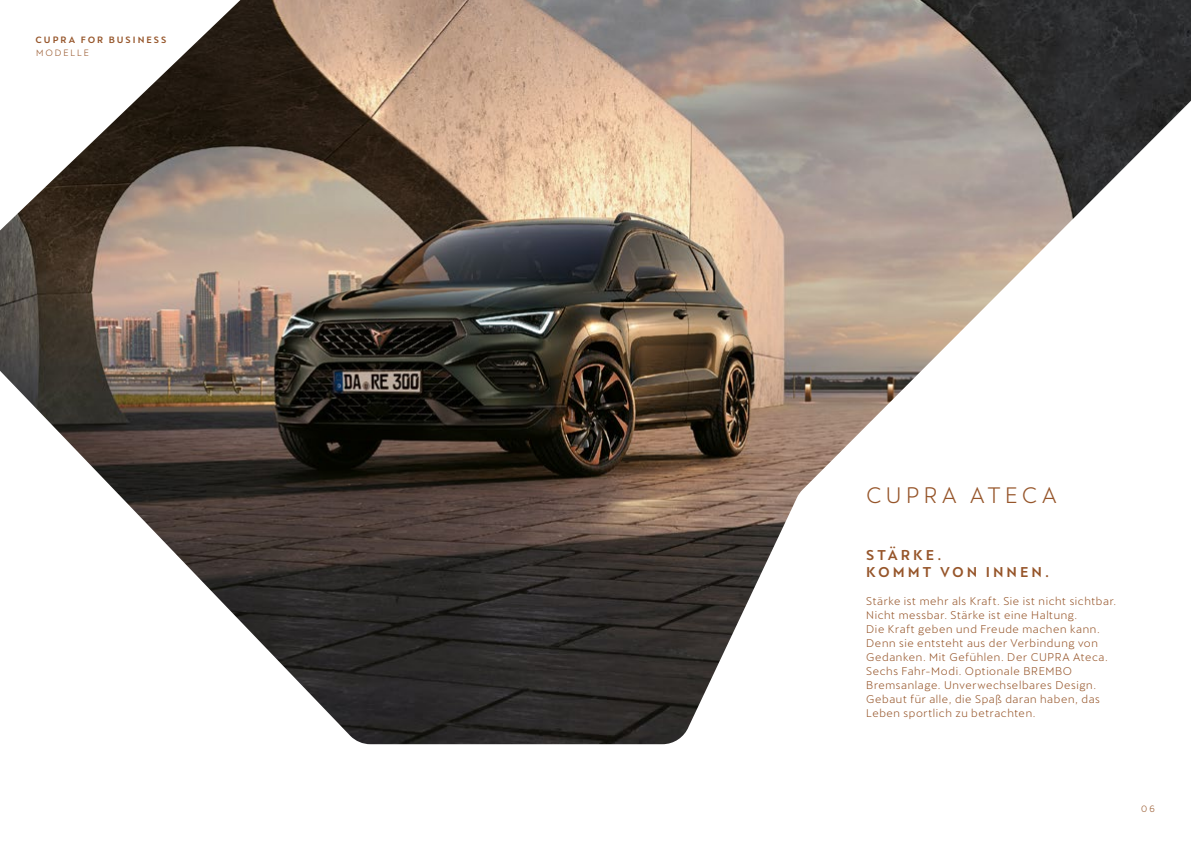
<style>
.page{position:relative;width:1191px;height:842px;background:#fff}
.page>*{position:absolute;margin:0;border:0;box-sizing:border-box;transform-origin:0 0}
.t1{font:22px "Cupra";letter-spacing:.19em;color:#96552a}
.t2{font:500 14px/17px "Cupra";letter-spacing:.21em;color:#96552a}
.t3{font:11px/14px "Cupra";letter-spacing:.055em;color:#96552a}
.t4{font:500 9px "Cupra";letter-spacing:.225em;color:#96552a}
.t5{font:9px "Cupra";letter-spacing:.22em;color:#96552a}
</style>
<div class="page">
<img style="left:0;top:0;width:1191px;height:744px">
<p class="t4" style="left:36px;top:35px;width:132px">CUPRA FOR BUSINESS</p>
<p class="t5" style="left:36px;top:45px;width:54px">MODELLE</p>
<h1 class="t1" style="left:866px;top:476px;width:192px">CUPRA ATECA</h1>
<p class="t2" style="left:866px;top:546px;width:184px">STÄRKE.<br>KOMMT VON INNEN.</p>
<p class="t3" style="left:866px;top:592px;width:251px">Stärke ist mehr als Kraft. Sie ist nicht sichtbar.<br>Nicht messbar. Stärke ist eine Haltung.<br>Die Kraft geben und Freude machen kann.<br>Denn sie entsteht aus der Verbindung von Gedanken. Mit Gefühlen. Der CUPRA Ateca.<br>Sechs Fahr-Modi. Optionale BREMBO Bremsanlage. Unverwechselbares Design.<br>Gebaut für alle, die Spaß daran haben, das Leben sportlich zu betrachten.</p>
<p class="t5" style="left:1141px;top:801px;width:15px">06</p>
</div>
